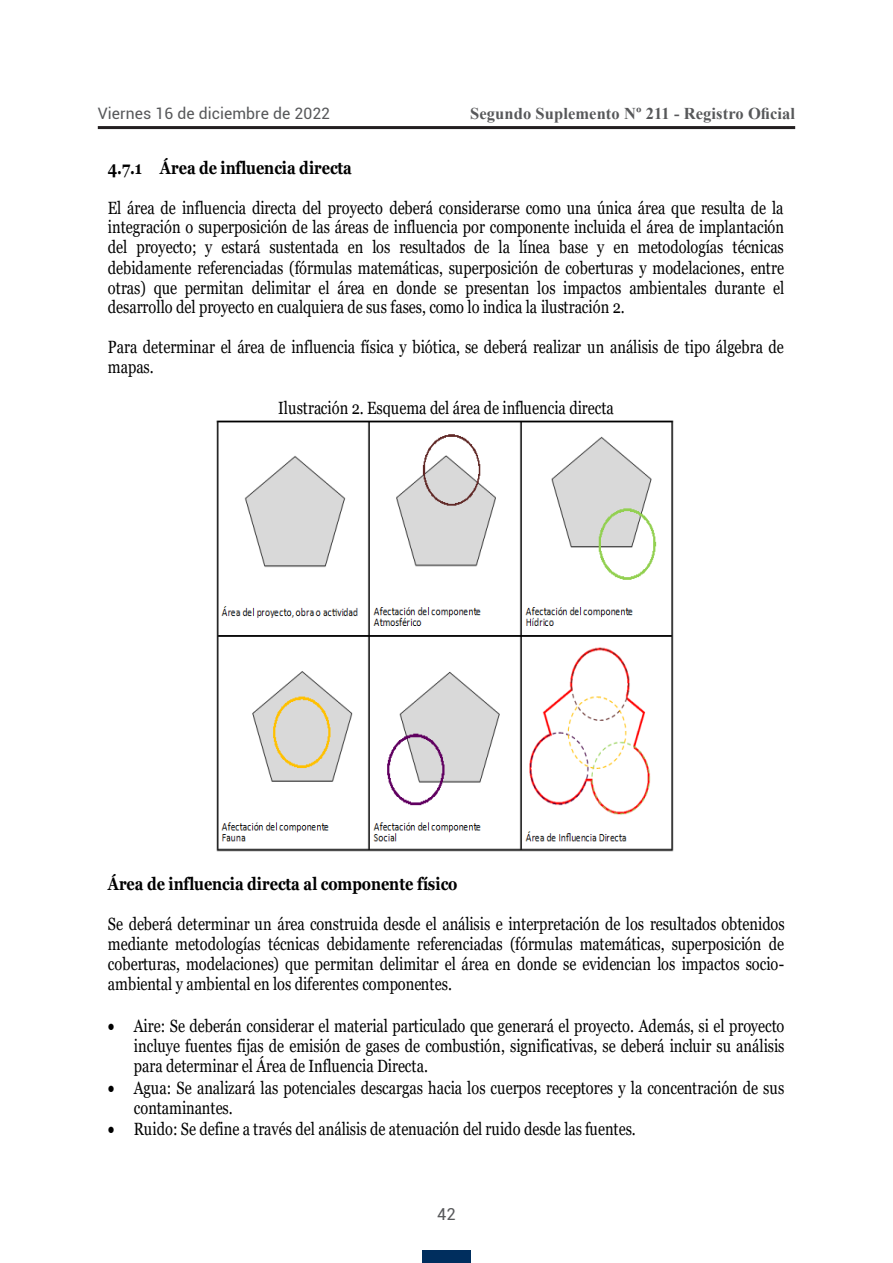
<style>
.page{position:relative;width:893px;height:1263px;background:#fff}
.page>*{position:absolute;margin:0;border:0;box-sizing:border-box;transform-origin:0 0}
.t1{font:17.7px/20px "Georgia";letter-spacing:-.005em;color:#000;text-align:justify;scale:.82 1}
.t2{font:700 17.7px "Georgia";color:#000;scale:.82 1}
.t3{font:700 16.5px "Times New Roman";letter-spacing:.005em;color:#57585a}
.t4{font:16.5px "Roboto";color:#57585a}
.t5{font:15.75px "Roboto";letter-spacing:.005em;color:#57585a}
</style>
<div class="page">
<hr style="left:98px;top:126px;width:697px;height:3px;background:#231f20">
<div style="left:422px;top:1250px;width:49px;height:13px;background:#002e5e"></div>
<img style="left:216px;top:420px;width:458px;height:432px">
<p class="t5" style="left:98px;top:102px;width:234px">Viernes 16 de diciembre de 2022</p>
<p class="t3" style="left:470px;top:102px;width:326px">Segundo Suplemento Nº 211 - Registro Oficial</p>
<p class="t2" style="left:108px;top:156px;width:299px">4.7.1 Área de influencia directa</p>
<p class="t1" style="left:108px;top:198px;width:826px">El área de influencia directa del proyecto deberá considerarse como una única área que resulta de la integración o superposición de las áreas de influencia por componente incluida el área de implantación del proyecto; y estará sustentada en los resultados de la línea base y en metodologías técnicas debidamente referenciadas (fórmulas matemáticas, superposición de coberturas y modelaciones, entre otras) que permitan delimitar el área en donde se presentan los impactos ambientales durante el desarrollo del proyecto en cualquiera de sus fases, como lo indica la ilustración 2.</p>
<p class="t1" style="left:108px;top:338px;width:826px">Para determinar el área de influencia física y biótica, se deberá realizar un análisis de tipo álgebra de mapas.</p>
<p class="t1" style="left:278px;top:398px;width:411px">Ilustración 2. Esquema del área de influencia directa</p>
<p class="t2" style="left:108px;top:872px;width:428px">Área de influencia directa al componente físico</p>
<p class="t1" style="left:108px;top:914px;width:827px">Se deberá determinar un área construida desde el análisis e interpretación de los resultados obtenidos mediante metodologías técnicas debidamente referenciadas (fórmulas matemáticas, superposición de coberturas, modelaciones) que permitan delimitar el área en donde se evidencian los impactos socio&shy;ambiental y ambiental en los diferentes componentes.</p>
<p class="t1" style="left:134px;top:1016px;width:795px;text-indent:-26px">• Aire: Se deberán considerar el material particulado que generará el proyecto. Además, si el proyecto incluye fuentes fijas de emisión de gases de combustión, significativas, se deberá incluir su análisis para determinar el Área de Influencia Directa.</p>
<p class="t1" style="left:134px;top:1078px;width:795px;text-indent:-26px">• Agua: Se analizará las potenciales descargas hacia los cuerpos receptores y la concentración de sus contaminantes.</p>
<p class="t1" style="left:108px;top:1119px;width:645px">• Ruido: Se define a través del análisis de atenuación del ruido desde las fuentes.</p>
<p class="t4" style="left:437px;top:1203px;width:20px">42</p>
</div>
